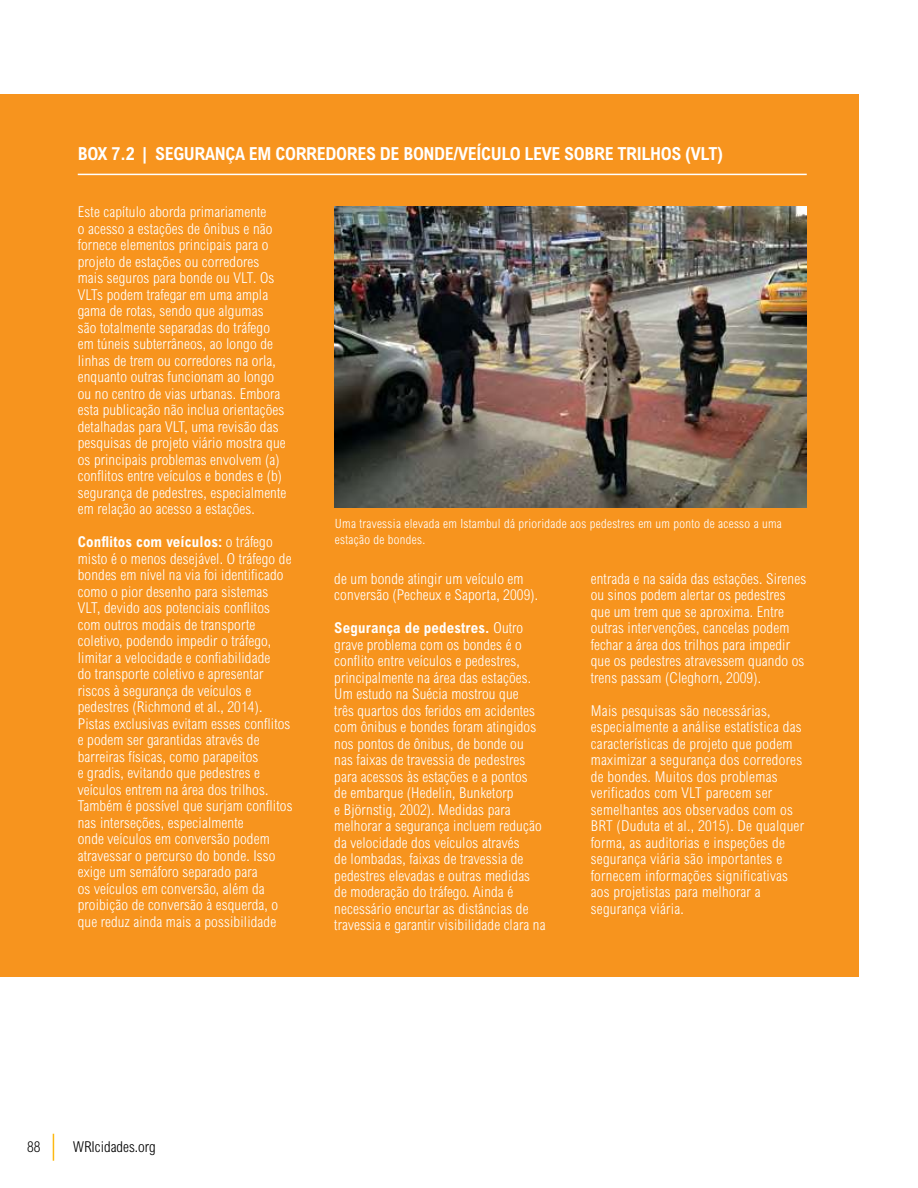
<style>
.page{position:relative;width:918px;height:1188px;background:#fff}
.page>*{position:absolute;margin:0;border:0;box-sizing:border-box;transform-origin:0 0}
.t1{font:700 condensed 18px "Arial MT Std";letter-spacing:-.02em;color:#fff}
.t2{font:300 condensed 15px/16.5px "Arial MT Std";letter-spacing:.01em;color:#fff}
.t3{font:300 condensed 15px "Arial MT Std";color:#000}
.t4{font:300 condensed 12.75px/16.5px "Arial MT Std";letter-spacing:.025em;color:#fff}
.s1{font-weight:700}
</style>
<div class="page">
<svg style="left:53px;top:1134px;width:1px;height:27px"></svg>
<div style="left:0;top:94px;width:858px;height:883px;background:#f7941e"></div>
<hr style="left:78px;top:174px;width:729px;height:1px;background:#fff">
<img style="left:335px;top:206px;width:472px;height:301px">
<p class="t1" style="left:78px;top:143px;width:118px">BOX 7.2 | SEGURAN</p>
<p class="t1" style="left:226px;top:143px;width:81px">ÇA EM CORRED</p>
<p class="t1" style="left:336px;top:143px;width:21px">ORES</p>
<p class="t1" style="left:380px;top:143px;width:154px">DE BONDE/VE ÍCULO LEVE</p>
<p class="t1" style="left:564px;top:143px;width:31px">SOBRE</p>
<p class="t1" style="left:618px;top:143px;width:10px">TRIL</p>
<p class="t1" style="left:650px;top:143px;width:75px">HOS (VLT)</p>
<p class="t2" style="left:78px;top:204px;width:210px">Este capítulo aborda primariamente<br>o acesso a estações de ônibus e não fornece elementos principais para o projeto de estações ou corredores mais seguros para bonde ou VLT. Os VLTs podem trafegar em uma ampla gama de rotas, sendo que algumas<br>são totalmente separadas do tráfego em túneis subterrâneos, ao longo de linhas de trem ou corredores na orla, enquanto outras funcionam ao longo ou no centro de vias urbanas. Embora esta publicação não inclua orientações detalhadas para VLT, uma revisão das pesquisas de projeto viário mostra que os principais problemas envolvem (a) conflitos entre veículos e bondes e (b) segurança de pedestres, especialmente em relação ao acesso a estações.</p>
<p class="t2" style="left:78px;top:534px;width:216px"><span class="s1">CONFLITOS COM VEÍCULOS:</span> o tráfego misto é o menos desejável. O tráfego de bondes em nível na via foi identificado como o pior desenho para sistemas VLT, devido aos potenciais conflitos com outros modais de transporte coletivo, podendo impedir o tráfego, limitar a velocidade e confiabilidade<br>do transporte coletivo e apresentar riscos à segurança de veículos e pedestres (Richmond et al., 2014).<br>Pistas exclusivas evitam esses conflitos e podem ser garantidas através de barreiras físicas, como parapeitos<br>e gradis, evitando que pedestres e veículos entrem na área dos trilhos.<br>Também é possível que surjam conflitos nas interseções, especialmente<br>onde veículos em conversão podem atravessar o percurso do bonde. Isso exige um semáforo separado para<br>os veículos em conversão, além da proibição de conversão à esquerda, o que reduz ainda mais a possibilidade</p>
<p class="t4" style="left:335px;top:515px;width:449px">Uma travessia elevada em Istambul dá prioridade aos pedestres em um ponto de acesso a uma estação de bondes.</p>
<p class="t2" style="left:334px;top:570px;width:205px">de um bonde atingir um veículo em conversão (Pecheux e Saporta, 2009).</p>
<p class="t2" style="left:334px;top:619px;width:213px"><span class="s1">SEGURANÇA DE PEDESTRES.</span> Outro grave problema com os bondes é o conflito entre veículos e pedestres, principalmente na área das estações.<br>Um estudo na Suécia mostrou que<br>três quartos dos feridos em acidentes com ônibus e bondes foram atingidos nos pontos de ônibus, de bonde ou nas faixas de travessia de pedestres para acessos às estações e a pontos<br>de embarque (Hedelin, Bunketorp<br>e Björnstig, 2002). Medidas para melhorar a segurança incluem redução da velocidade dos veículos através<br>de lombadas, faixas de travessia de pedestres elevadas e outras medidas de moderação do tráfego. Ainda é necessário encurtar as distâncias de travessia e garantir visibilidade clara na</p>
<p class="t2" style="left:591px;top:570px;width:217px">entrada e na saída das estações. Sirenes ou sinos podem alertar os pedestres que um trem que se aproxima. Entre outras intervenções, cancelas podem fechar a área dos trilhos para impedir que os pedestres atravessem quando os trens passam (Cleghorn, 2009).</p>
<p class="t2" style="left:591px;top:702px;width:215px">Mais pesquisas são necessárias, especialmente a análise estatística das características de projeto que podem maximizar a segurança dos corredores de bondes. Muitos dos problemas verificados com VLT parecem ser semelhantes aos observados com os BRT (Duduta et al., 2015). De qualquer forma, as auditorias e inspeções de segurança viária são importantes e fornecem informações significativas aos projetistas para melhorar a segurança viária.</p>
<p class="t3" style="left:27px;top:1139px;width:15px">88</p>
<p class="t3" style="left:73px;top:1139px;width:84px">WRIcidades.org</p>
</div>
